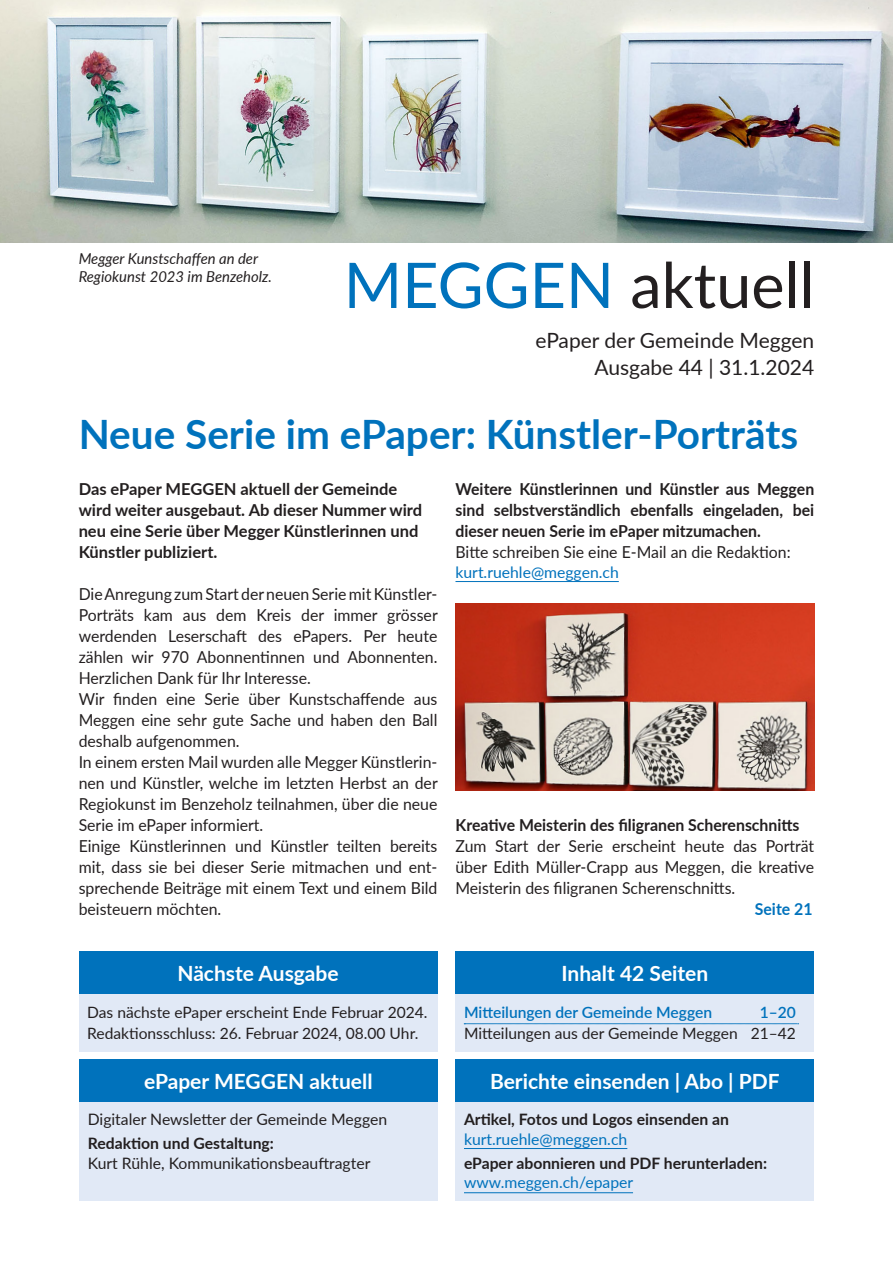
<style>
.page{position:relative;width:893px;height:1263px;background:#fff}
.page>*{position:absolute;margin:0;border:0;box-sizing:border-box;transform-origin:0 0}
.t1{font:63px "Lato";color:#231f20}
.t2{font:700 40.5px "Lato";color:#0072bc}
.t3{font:700 21px "Lato";color:#fff}
.t4{font:21px/27px "Lato";color:#231f20;text-align:right}
.t5{font:16.5px/21px "Lato";color:#231f20;scale:.96 1}
.t6{font:700 16.5px/21px "Lato";color:#231f20;text-align:justify;scale:.96 1}
.t7{font:700 16.5px/21px "Lato";color:#231f20}
.t8{font:700 16.5px "Lato";color:#0072bc;scale:.96 1}
.t9{font:700 15.75px "Lato";color:#231f20}
.t10{font:15.75px "Lato";color:#231f20}
.t11{font:15.75px "Lato";color:#0072bc}
.t12{font:15.6px/20.2px "Lato";color:#231f20}
.t13{font:600 15.6px "Lato";color:#0072bc}
.t14{font:italic 15px/18px "Lato";color:#231f20}
.s1{color:#0072bc}
</style>
<div class="page">
<div style="left:79px;top:969px;width:358px;height:82px;background:#e1e9f6"></div>
<img style="left:0;top:0;width:893px;height:243px">
<div style="left:79px;top:951px;width:358px;height:43px;background:#0072bc"></div>
<div style="left:79px;top:1077px;width:358px;height:123px;background:#e1e9f6"></div>
<div style="left:79px;top:1059px;width:358px;height:42px;background:#0072bc"></div>
<hr style="left:455px;top:581px;width:164px;height:1px;background:#0072bc">
<img style="left:455px;top:604px;width:359px;height:187px">
<div style="left:455px;top:1077px;width:359px;height:123px;background:#e1e9f6"></div>
<div style="left:455px;top:1059px;width:359px;height:42px;background:#0072bc"></div>
<hr style="left:464px;top:1148px;width:163px;height:1px;background:#0072bc">
<hr style="left:464px;top:1192px;width:169px;height:1px;background:#0072bc">
<div style="left:455px;top:969px;width:359px;height:82px;background:#e1e9f6"></div>
<div style="left:455px;top:951px;width:359px;height:43px;background:#0072bc"></div>
<svg style="left:464px;top:1023px;width:335px;height:1px"></svg>
<p class="t14" style="left:79px;top:249px;width:195px">Megger Kunstschaffen an der<br>Regiokunst 2023 im Benzeholz.</p>
<h1 class="t1" style="left:344px;top:240px;width:472px"><span class="s1">MEGGEN</span> aktuell</h1>
<p class="t4" style="left:536px;top:326px;width:280px">ePaper der Gemeinde Meggen<br>Ausgabe 44 | 31.1.2024</p>
<h2 class="t2" style="left:79px;top:405px;width:721px">Neue Serie im ePaper: Künstler-Porträts</h2>
<p class="t7" style="left:79px;top:478px;width:345px">Das ePaper MEGGEN aktuell der Gemeinde wird weiter ausgebaut. Ab dieser Nummer wird neu eine Serie über Megger Künstlerinnen und Künstler publiziert.</p>
<p class="t5" style="left:79px;top:583px;width:376px">Die Anregung zum Start der neuen Serie mit Künstler-Porträts kam aus dem Kreis der immer grösser werdenden Leserschaft des ePapers. Per heute zählen wir 970 Abonnentinnen und Abonnenten.<br>Herzlichen Dank für Ihr Interesse.<br>Wir finden eine Serie über Kunstschaffende aus Meggen eine sehr gute Sache und haben den Ball deshalb aufgenommen.<br>In einem ersten Mail wurden alle Megger Künstlerin&shy;nen und Künstler, welche im letzten Herbst an der Regiokunst im Benzeholz teilnahmen, über die neue Serie im ePaper informiert.<br>Einige Künstlerinnen und Künstler teilten bereits mit, dass sie bei dieser Serie mitmachen und ent&shy;sprechende Beiträge mit einem Text und einem Bild beisteuern möchten.</p>
<p class="t6" style="left:455px;top:478px;width:375px">Weitere Künstlerinnen und Künstler aus Meggen sind selbstverständlich ebenfalls eingeladen, bei dieser neuen Serie im ePaper mitzumachen.</p>
<p class="t5" style="left:455px;top:541px;width:351px">Bitte schreiben Sie eine E-Mail an die Redaktion:</p>
<p class="t11" style="left:455px;top:561px;width:165px">kurt.ruehle@meggen.ch</p>
<p class="t6" style="left:455px;top:814px;width:360px">Kreative Meisterin des filigranen Scherenschnitts</p>
<p class="t5" style="left:455px;top:835px;width:375px;text-align:justify">Zum Start der Serie erscheint heute das Porträt über Edith Müller-Crapp aus Meggen, die kreative Meisterin des filigranen Scherenschnitts.</p>
<p class="t8" style="left:755px;top:897px;width:62px">Seite 21</p>
<p class="t3" style="left:177px;top:958px;width:163px">Nächste Ausgabe</p>
<p class="t12" style="left:87px;top:1002px;width:342px">Das nächste ePaper erscheint Ende Februar 2024.<br>Redaktionsschluss: 26. Februar 2024, 08.00 Uhr.</p>
<p class="t3" style="left:144px;top:1065px;width:230px">ePaper MEGGEN aktuell</p>
<p class="t10" style="left:88px;top:1108px;width:301px">Digitaler Newsletter der Gemeinde Meggen</p>
<p class="t9" style="left:88px;top:1132px;width:188px">Redaktion und Gestaltung:</p>
<p class="t10" style="left:88px;top:1151px;width:284px">Kurt Rühle, Kommunikationsbeauftragter</p>
<p class="t3" style="left:561px;top:958px;width:148px">Inhalt 42 Seiten</p>
<p class="t13" style="left:464px;top:1001px;width:250px">Mitteilungen der Gemeinde Meggen</p>
<p class="t13" style="left:760px;top:1001px;width:38px">1–20</p>
<p class="t12" style="left:464px;top:1022px;width:333px">Mitteilungen aus der Gemeinde Meggen 21–42</p>
<p class="t3" style="left:490px;top:1065px;width:291px">Berichte einsenden | Abo | PDF</p>
<p class="t9" style="left:464px;top:1108px;width:267px">Artikel, Fotos und Logos einsenden an</p>
<p class="t11" style="left:464px;top:1128px;width:165px">kurt.ruehle@meggen.ch</p>
<p class="t9" style="left:464px;top:1151px;width:305px">ePaper abonnieren und PDF herunterladen:</p>
<p class="t11" style="left:464px;top:1171px;width:171px">www.meggen.ch/epaper</p>
</div>
